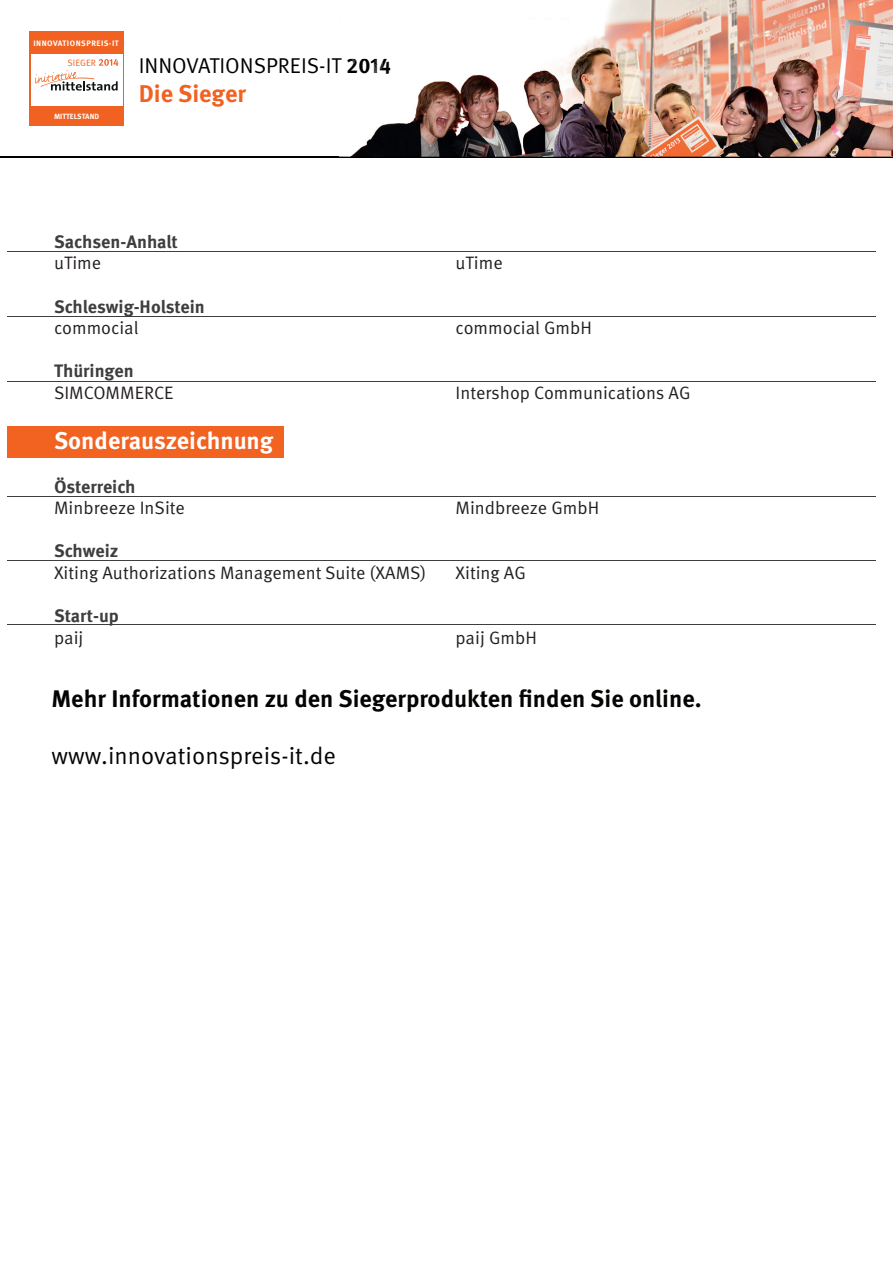
<style>
.page{position:relative;width:893px;height:1263px;background:#fff}
.page>*{position:absolute;margin:0;border:0;box-sizing:border-box;transform-origin:0 0}
.t1{font:700 24.15px "Meta Pro";letter-spacing:-.005em;color:#f16222}
.t2{font:700 24px "Meta Pro";color:#040503}
.t3{font:24px "Meta Pro";color:#040503}
.t4{font:700 24px "Meta Pro";color:#fff}
.t5{font:21.45px "Meta Pro";color:#000001}
.t6{font:18px "Meta Pro";color:#231f20}
.t7{font:700 18px "Meta Pro";color:#3e3e3f}
.t8{font:9.15px "Meta Pro";letter-spacing:.005em;color:#f16222}
.t9{font:700 7.95px "Meta Pro";letter-spacing:.06em;color:#fff}
.t10{font:700 7.5px "Meta Pro";color:#fff}
.s1{font-weight:700}
.s2{font-weight:700;color:#000002}
</style>
<div class="page">
<hr style="left:0;top:156px;width:893px;height:2px;background:#000001">
<div style="left:30px;top:31px;width:94px;height:94px;background:#f16222"></div>
<div style="left:31px;top:54px;width:91px;height:52px;background:#fff"></div>
<svg style="left:35px;top:59px;width:83px;height:32px"></svg>
<img style="left:351px;top:0;width:542px;height:156px">
<img style="left:351px;top:59px;width:40px;height:15px">
<img style="left:340px;top:156px;width:553px;height:1px">
<div style="left:7px;top:426px;width:277px;height:32px;background:#f26221"></div>
<hr style="left:7px;top:316px;width:869px;height:1px;background:#3e3e3f">
<hr style="left:7px;top:496px;width:869px;height:1px;background:#3e3e3f">
<hr style="left:7px;top:251px;width:869px;height:1px;background:#3e3e3f">
<hr style="left:7px;top:560px;width:869px;height:1px;background:#3e3e3f">
<hr style="left:7px;top:381px;width:869px;height:1px;background:#3e3e3f">
<hr style="left:7px;top:624px;width:869px;height:1px;background:#3e3e3f">
<p class="t9" style="left:34px;top:38px;width:87px">INNOVATIONSPREIS-IT</p>
<p class="t8" style="left:68px;top:57px;width:30px">SIEGER</p>
<p class="t10" style="left:54px;top:111px;width:47px">MITTELSTAND</p>
<p class="t5" style="left:139px;top:53px;width:254px">INNOVATIONSPREIS-IT <span class="s1">201</span><span class="s2">4</span></p>
<h1 class="t1" style="left:139px;top:79px;width:109px">Die Sieger</h1>
<p class="t7" style="left:54px;top:230px;width:125px">Sachsen-Anhalt</p>
<p class="t6" style="left:54px;top:252px;width:49px">uTime</p>
<p class="t7" style="left:54px;top:295px;width:152px">Schleswig-Holstein</p>
<p class="t6" style="left:54px;top:317px;width:86px">commocial</p>
<p class="t7" style="left:54px;top:360px;width:81px">Thüringen</p>
<p class="t6" style="left:54px;top:382px;width:121px">SIMCOMMERCE</p>
<h2 class="t4" style="left:54px;top:426px;width:221px">Sonderauszeichnung</h2>
<p class="t7" style="left:54px;top:475px;width:83px">Österreich</p>
<p class="t6" style="left:54px;top:497px;width:132px">Minbreeze InSite</p>
<p class="t7" style="left:54px;top:540px;width:66px">Schweiz</p>
<p class="t6" style="left:54px;top:562px;width:374px">Xiting Authorizations Management Suite (XAMS)</p>
<p class="t7" style="left:54px;top:605px;width:66px">Start-up</p>
<p class="t6" style="left:54px;top:627px;width:31px">paij</p>
<p class="t6" style="left:455px;top:252px;width:49px">uTime</p>
<p class="t6" style="left:455px;top:317px;width:138px">commocial GmbH</p>
<p class="t6" style="left:455px;top:382px;width:237px">Intershop Communications AG</p>
<p class="t6" style="left:455px;top:497px;width:145px">Mindbreeze GmbH</p>
<p class="t6" style="left:455px;top:562px;width:72px">Xiting AG</p>
<p class="t6" style="left:455px;top:627px;width:83px">paij GmbH</p>
<h2 class="t2" style="left:52px;top:683px;width:652px">Mehr Informationen zu den Siegerprodukten finden Sie online.</h2>
<h2 class="t3" style="left:52px;top:741px;width:286px">www.innovationspreis-it.de</h2>
</div>
